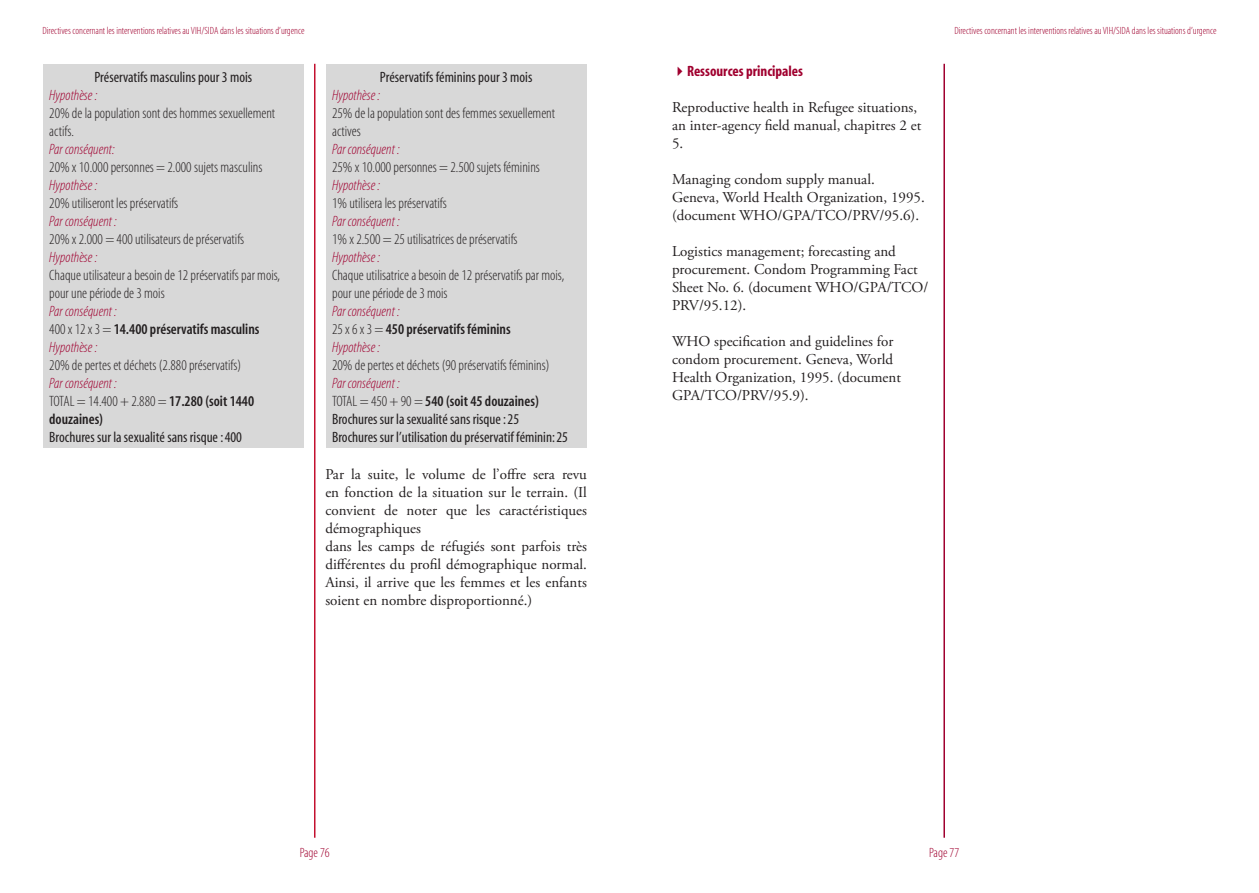
<style>
.page{position:relative;width:1259px;height:893px;background:#fff}
.page>*{position:absolute;margin:0;border:0;box-sizing:border-box;transform-origin:0 0}
.t1{font:15px/18px "Adobe Garamond Pro";color:#231f20}
.t2{font:15px/18px "Myriad MM 215 300";color:#231f20}
.t3{font:15px "Myriad MM It 215 300";color:#a0002f}
.t4{font:15px/18px "Myriad MM 400 300";color:#231f20}
.t5{font:15px "Myriad MM 565 300";color:#231f20}
.t6{font:15px "Myriad MM 700 300";color:#a0002f}
.t7{font:13.5px "Myriad MM 215 300";color:#a0002f}
.t8{font:10.5px "Myriad MM 215 300";color:#a0002f}
.s1{font-family:"Myriad MM 215 300"}
.s2{font-family:"Myriad MM 565 300"}
</style>
<div class="page">
<hr style="left:314px;top:64px;width:1px;height:774px;background:#c3102f">
<hr style="left:943px;top:64px;width:2px;height:774px;background:#a0002f">
<div style="left:43px;top:65px;width:260px;height:383px;background:#d8d8d8"></div>
<div style="left:326px;top:65px;width:260px;height:383px;background:#d8d8d8"></div>
<p class="t8" style="left:43px;top:25px;width:263px">Directives concernant les interventions relatives au VIH/SIDA dans les situations d’urgence</p>
<p class="t4" style="left:94px;top:69px;width:159px">Préservatifs masculins pour 3 mois</p>
<p class="t3" style="left:49px;top:88px;width:50px">Hypothèse :</p>
<p class="t2" style="left:49px;top:105px;width:227px">20% de la population sont des hommes sexuellement actifs.</p>
<p class="t3" style="left:49px;top:142px;width:67px">Par conséquent:</p>
<p class="t2" style="left:49px;top:159px;width:215px">20% x 10.000 personnes = 2.000 sujets masculins</p>
<p class="t3" style="left:49px;top:178px;width:50px">Hypothèse :</p>
<p class="t2" style="left:49px;top:195px;width:131px">20% utiliseront les préservatifs</p>
<p class="t3" style="left:49px;top:214px;width:69px">Par conséquent :</p>
<p class="t2" style="left:49px;top:231px;width:196px">20% x 2.000 = 400 utilisateurs de préservatifs</p>
<p class="t3" style="left:49px;top:250px;width:50px">Hypothèse :</p>
<p class="t2" style="left:49px;top:267px;width:232px">Chaque utilisateur a besoin de 12 préservatifs par mois, pour une période de 3 mois</p>
<p class="t3" style="left:49px;top:304px;width:69px">Par conséquent :</p>
<p class="t5" style="left:49px;top:322px;width:212px"><span class="s1">400 x 12 x 3 =</span> 14.400 préservatifs masculins</p>
<p class="t3" style="left:49px;top:340px;width:50px">Hypothèse :</p>
<p class="t2" style="left:49px;top:357px;width:193px">20% de pertes et déchets (2.880 préservatifs)</p>
<p class="t3" style="left:49px;top:376px;width:69px">Par conséquent :</p>
<p class="t2" style="left:49px;top:393px;width:206px">TOTAL = 14.400 + 2.880 = <span class="s2">17.280 (soit 1440</span></p>
<p class="t5" style="left:49px;top:412px;width:55px">douzaines)</p>
<p class="t4" style="left:49px;top:429px;width:194px">Brochures sur la sexualité sans risque : 400</p>
<p class="t4" style="left:380px;top:69px;width:154px">Préservatifs féminins pour 3 mois</p>
<p class="t3" style="left:332px;top:88px;width:50px">Hypothèse :</p>
<p class="t2" style="left:332px;top:105px;width:224px">25% de la population sont des femmes sexuellement actives</p>
<p class="t3" style="left:332px;top:142px;width:69px">Par conséquent :</p>
<p class="t2" style="left:332px;top:159px;width:209px">25% x 10.000 personnes = 2.500 sujets féminins</p>
<p class="t3" style="left:332px;top:178px;width:50px">Hypothèse :</p>
<p class="t2" style="left:332px;top:195px;width:116px">1% utilisera les préservatifs</p>
<p class="t3" style="left:332px;top:214px;width:69px">Par conséquent :</p>
<p class="t2" style="left:332px;top:231px;width:187px">1% x 2.500 = 25 utilisatrices de préservatifs</p>
<p class="t3" style="left:332px;top:250px;width:50px">Hypothèse :</p>
<p class="t2" style="left:332px;top:267px;width:234px">Chaque utilisatrice a besoin de 12 préservatifs par mois, pour une période de 3 mois</p>
<p class="t3" style="left:332px;top:304px;width:69px">Par conséquent :</p>
<p class="t5" style="left:332px;top:322px;width:180px"><span class="s1">25 x 6 x 3 =</span> 450 préservatifs féminins</p>
<p class="t3" style="left:332px;top:340px;width:50px">Hypothèse :</p>
<p class="t2" style="left:332px;top:357px;width:219px">20% de pertes et déchets (90 préservatifs féminins)</p>
<p class="t3" style="left:332px;top:376px;width:69px">Par conséquent :</p>
<p class="t5" style="left:332px;top:394px;width:208px"><span class="s1">TOTAL = 450 + 90 =</span> 540 (soit 45 douzaines)</p>
<p class="t4" style="left:332px;top:411px;width:237px">Brochures sur la sexualité sans risque : 25<br>Brochures sur l’utilisation du préservatif féminin: 25</p>
<p class="t1" style="left:325px;top:465px;width:263px">Par la suite, le volume de l’offre sera revu en fonction de la situation sur le terrain. (Il convient de noter que les caractéristiques démographiques<br>dans les camps de réfugiés sont parfois très différentes du profil démographique normal.<br>Ainsi, il arrive que les femmes et les enfants soient en nombre disproportionné.)</p>
<p class="t6" style="left:672px;top:64px;width:133px">✔Ressources principales</p>
<p class="t1" style="left:672px;top:99px;width:251px">Reproductive health in Refugee situations, an inter-agency field manual, chapitres 2 et<br>5.</p>
<p class="t1" style="left:672px;top:171px;width:254px">Managing condom supply manual.<br>Geneva, World Health Organization, 1995. (document WHO/GPA/TCO/PRV/95.6).</p>
<p class="t1" style="left:672px;top:243px;width:258px">Logistics management; forecasting and procurement. Condom Programming Fact<br>Sheet No. 6. (document WHO/GPA/TCO/<br>PRV/95.12).</p>
<p class="t1" style="left:672px;top:333px;width:230px">WHO specification and guidelines for condom procurement. Geneva, World Health Organization, 1995. (document GPA/TCO/PRV/95.9).</p>
<p class="t8" style="left:954px;top:25px;width:263px">Directives concernant les interventions relatives au VIH/SIDA dans les situations d’urgence</p>
<p class="t7" style="left:300px;top:846px;width:32px">Page 76</p>
<p class="t7" style="left:929px;top:846px;width:32px">Page 77</p>
</div>
